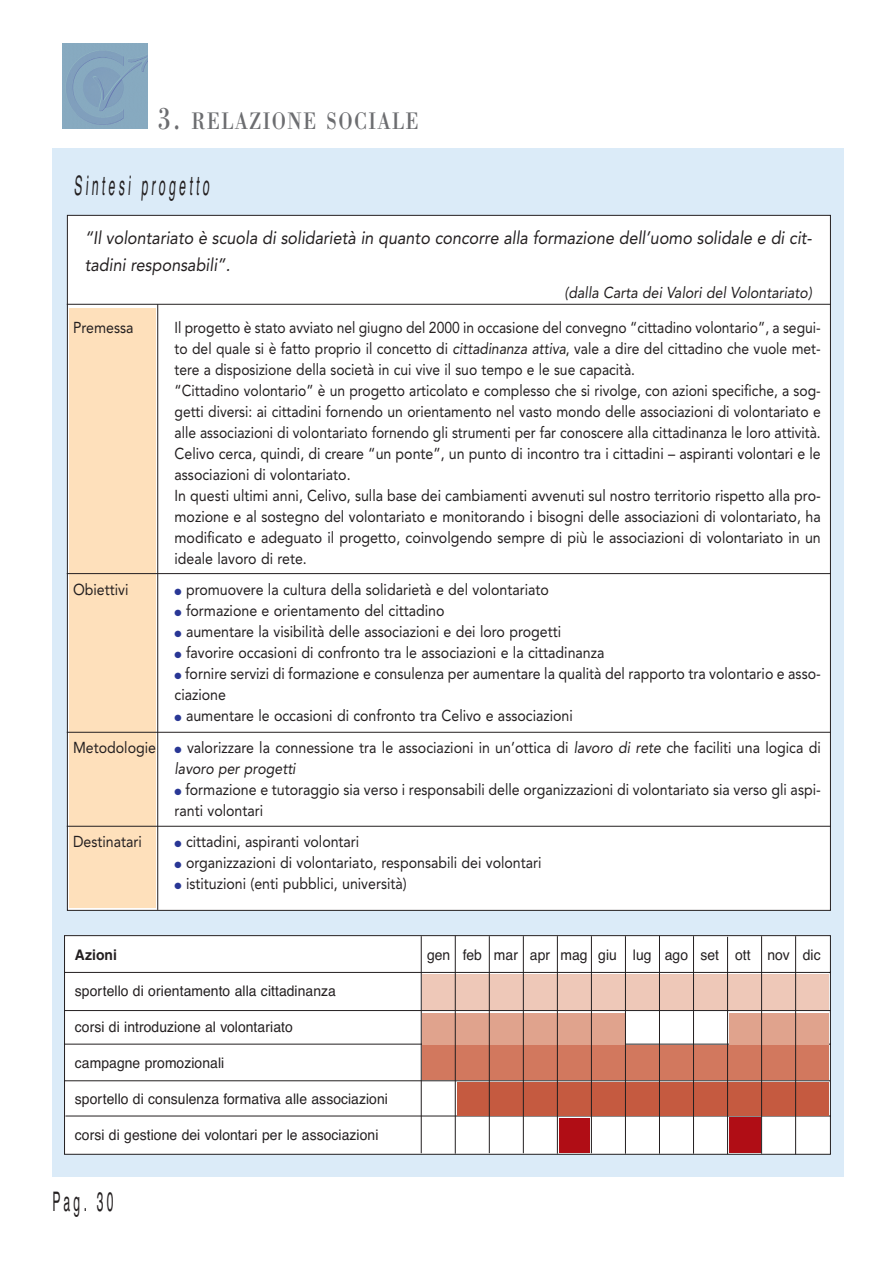
<style>
.page{position:relative;width:893px;height:1263px;background:#fff}
.page>*{position:absolute;margin:0;border:0;box-sizing:border-box;transform-origin:0 0}
.t1{font:27px "Helvetica";color:#231f20;scale:.45 1}
.t2{font:24.75px "Bodoni";letter-spacing:.065em;color:#6c6d70;scale:.8 1}
.t3{font:italic 18px/27px "Avenir";color:#231f20;scale:.9 1}
.t4{font:15.75px/21px "Avenir";color:#231f20;scale:.88 1}
.t5{font:15.75px/21px "Avenir";color:#231f20;scale:.9 1}
.t6{font:italic 15.75px "Avenir";color:#231f20;scale:.9 1}
.t7{font:14.55px "Helvetica";letter-spacing:.005em;color:#231f20;scale:.95 1}
.t8{font:700 14.55px "Helvetica";letter-spacing:.005em;color:#231f20;scale:.95 1}
.s1{font-size:33px}
.s2{font-style:italic}
.s3{color:#293795}
</style>
<div class="page">
<div style="left:52px;top:148px;width:791px;height:1029px;background:#dbebf8"></div>
<div style="left:67px;top:215px;width:763px;height:695px;background:#fff"></div>
<div style="left:69px;top:309px;width:87px;height:599px;background:#fee0bb"></div>
<img style="left:63px;top:43px;width:85px;height:85px">
<svg style="left:64px;top:935px;width:767px;height:220px;background:#f5f4f4"></svg>
<div style="left:422px;top:974px;width:406px;height:35px;background:#eec8b8"></div>
<div style="left:422px;top:1013px;width:203px;height:31px;background:#e0a38d"></div>
<div style="left:422px;top:1046px;width:406px;height:34px;background:#d2785e"></div>
<div style="left:457px;top:1082px;width:371px;height:34px;background:#c55a40"></div>
<div style="left:559px;top:1118px;width:31px;height:35px;background:#b00d15"></div>
<div style="left:729px;top:1117px;width:32px;height:36px;background:#b00d15"></div>
<div style="left:729px;top:1013px;width:99px;height:31px;background:#e0a38d"></div>
<hr style="left:421px;top:936px;width:1px;height:217px;background:#231f20">
<hr style="left:455px;top:936px;width:1px;height:218px;background:#231f20">
<hr style="left:489px;top:936px;width:1px;height:217px;background:#231f20">
<hr style="left:523px;top:936px;width:1px;height:217px;background:#231f20">
<hr style="left:557px;top:936px;width:1px;height:218px;background:#231f20">
<hr style="left:591px;top:936px;width:1px;height:217px;background:#231f20">
<hr style="left:625px;top:936px;width:1px;height:218px;background:#231f20">
<hr style="left:659px;top:936px;width:1px;height:218px;background:#231f20">
<hr style="left:693px;top:936px;width:1px;height:218px;background:#231f20">
<hr style="left:727px;top:937px;width:1px;height:217px;background:#231f20">
<hr style="left:761px;top:936px;width:1px;height:218px;background:#231f20">
<hr style="left:795px;top:936px;width:1px;height:218px;background:#231f20">
<hr style="left:67px;top:304px;width:763px;height:1px;background:#231f20">
<hr style="left:67px;top:573px;width:763px;height:1px;background:#231f20">
<hr style="left:67px;top:732px;width:763px;height:1px;background:#231f20">
<hr style="left:67px;top:826px;width:763px;height:1px;background:#231f20">
<hr style="left:157px;top:304px;width:1px;height:606px;background:#231f20">
<hr style="left:64px;top:1010px;width:766px;height:1px;background:#231f20">
<h2 class="t2" style="left:158px;top:112px;width:327px"><span class="s1">3.</span> RELAZIONE SOCIALE</h2>
<h1 class="t1" style="left:74px;top:175px;width:306px">Sintesi progetto</h1>
<p class="t3" style="left:85px;top:226px;width:809px">“Il volontariato è scuola di solidarietà in quanto concorre alla formazione dell’uomo solidale e di cit&shy;tadini responsabili”.</p>
<p class="t6" style="left:564px;top:286px;width:276px">(dalla Carta dei Valori del Volontariato)</p>
<p class="t5" style="left:73px;top:318px;width:69px">Premessa</p>
<p class="t5" style="left:73px;top:581px;width:63px">Obiettivi</p>
<p class="t5" style="left:73px;top:738px;width:94px">Metodologie</p>
<p class="t5" style="left:73px;top:833px;width:78px">Destinatari</p>
<p class="t4" style="left:174px;top:318px;width:735px">Il progetto è stato avviato nel giugno del 2000 in occasione del convegno “cittadino volontario”, a segui&shy;to del quale si è fatto proprio il concetto di <span class="s2">cittadinanza attiva</span>, vale a dire del cittadino che vuole met&shy;tere a disposizione della società in cui vive il suo tempo e le sue capacità.<br>“Cittadino volontario” è un progetto articolato e complesso che si rivolge, con azioni specifiche, a sog&shy;getti diversi: ai cittadini fornendo un orientamento nel vasto mondo delle associazioni di volontariato e alle associazioni di volontariato fornendo gli strumenti per far conoscere alla cittadinanza le loro attività.<br>Celivo cerca, quindi, di creare “un ponte”, un punto di incontro tra i cittadini – aspiranti volontari e le associazioni di volontariato.<br>In questi ultimi anni, Celivo, sulla base dei cambiamenti avvenuti sul nostro territorio rispetto alla pro&shy;mozione e al sostegno del volontariato e monitorando i bisogni delle associazioni di volontariato, ha modificato e adeguato il progetto, coinvolgendo sempre di più le associazioni di volontariato in un ideale lavoro di rete.</p>
<p class="t5" style="left:174px;top:581px;width:417px"><span class="s3">●</span> promuovere la cultura della solidarietà e del volontariato</p>
<p class="t5" style="left:174px;top:602px;width:301px"><span class="s3">●</span> formazione e orientamento del cittadino</p>
<p class="t5" style="left:174px;top:623px;width:431px"><span class="s3">●</span> aumentare la visibilità delle associazioni e dei loro progetti</p>
<p class="t5" style="left:174px;top:644px;width:479px"><span class="s3">●</span> favorire occasioni di confronto tra le associazioni e la cittadinanza</p>
<p class="t5" style="left:174px;top:665px;width:719px"><span class="s3">●</span> fornire servizi di formazione e consulenza per aumentare la qualità del rapporto tra volontario e asso&shy;ciazione</p>
<p class="t5" style="left:174px;top:707px;width:444px"><span class="s3">●</span> aumentare le occasioni di confronto tra Celivo e associazioni</p>
<p class="t5" style="left:174px;top:738px;width:719px"><span class="s3">●</span> valorizzare la connessione tra le associazioni in un’ottica di <span class="s2">lavoro di rete</span> che faciliti una logica di <span class="s2">lavoro per progetti</span></p>
<p class="t5" style="left:174px;top:780px;width:719px"><span class="s3">●</span> formazione e tutoraggio sia verso i responsabili delle organizzazioni di volontariato sia verso gli aspi&shy;ranti volontari</p>
<p class="t5" style="left:174px;top:833px;width:207px"><span class="s3">●</span> cittadini, aspiranti volontari</p>
<p class="t5" style="left:174px;top:854px;width:409px"><span class="s3">●</span> organizzazioni di volontariato, responsabili dei volontari</p>
<p class="t5" style="left:174px;top:875px;width:259px"><span class="s3">●</span> istituzioni (enti pubblici, università)</p>
<p class="t8" style="left:75px;top:950px;width:46px">Azioni</p>
<p class="t7" style="left:427px;top:950px;width:416px">gen feb mar apr mag giu lug ago set ott nov dic</p>
<p class="t7" style="left:75px;top:986px;width:276px">sportello di orientamento alla cittadinanza</p>
<p class="t7" style="left:75px;top:1022px;width:231px">corsi di introduzione al volontariato</p>
<p class="t7" style="left:75px;top:1058px;width:159px">campagne promozionali</p>
<p class="t7" style="left:75px;top:1094px;width:331px">sportello di consulenza formativa alle associazioni</p>
<p class="t7" style="left:75px;top:1130px;width:321px">corsi di gestione dei volontari per le associazioni</p>
<h1 class="t1" style="left:52px;top:1192px;width:138px">Pag. 30</h1>
</div>
